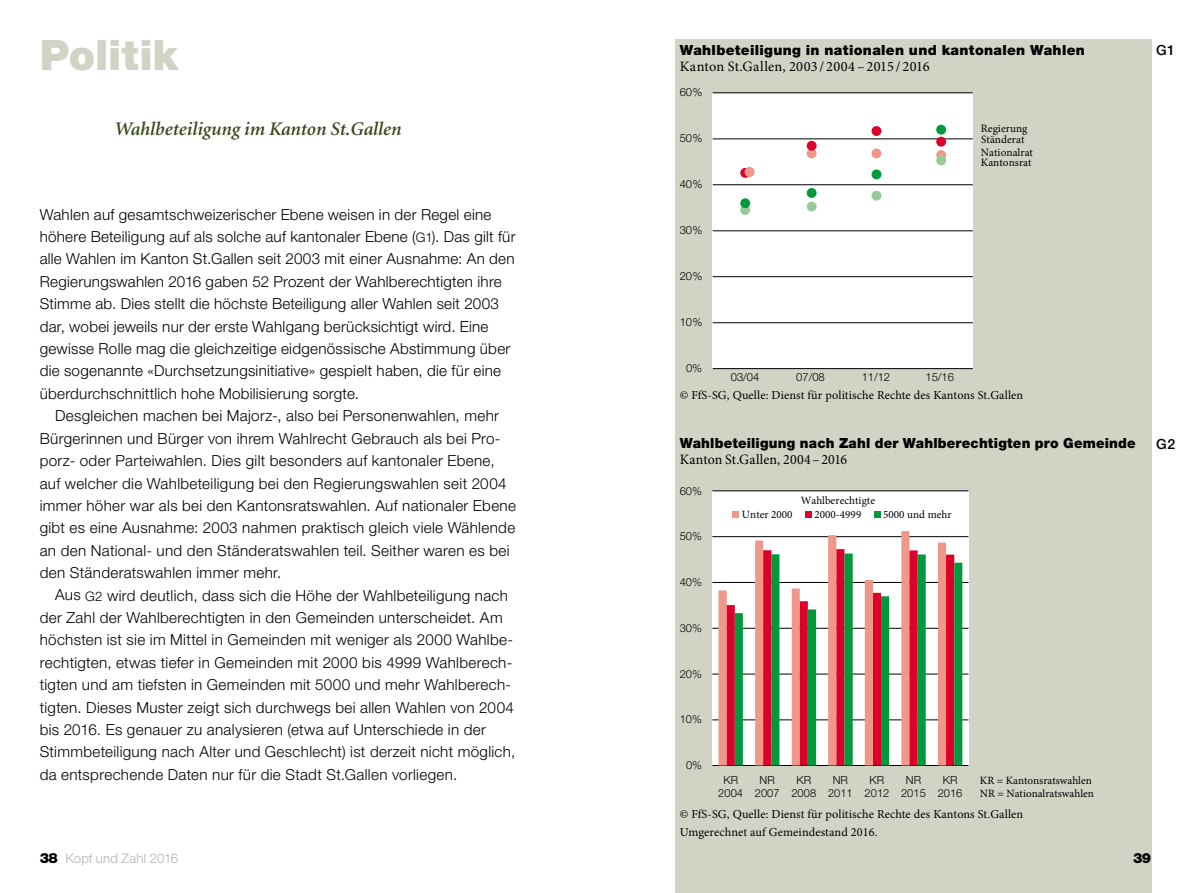
<style>
.page{position:relative;width:1191px;height:893px;background:#fff}
.page>*{position:absolute;margin:0;border:0;box-sizing:border-box;transform-origin:0 0}
.t1{font:900 42px "Helvetica Neue LT Std";letter-spacing:-.005em;color:#d1d3c5}
.t2{font:italic 600 19.25px "Minion LT";color:#39471c}
.t3{font:300 15.22px/22.4px "Helvetica Neue LT Std";letter-spacing:.02em;color:#000}
.t4{font:14.35px "Minion Pro";letter-spacing:.015em;color:#000}
.t5{font:900 14px "Helvetica Neue LT Std";letter-spacing:.02em;color:#000}
.t6{font:500 14px "Helvetica Neue LT Std";color:#000}
.t7{font:300 13.12px "Helvetica Neue LT Std";letter-spacing:.015em;color:#b1b2b3}
.t8{font:12.25px/17.2px "Minion Pro";letter-spacing:.01em;color:#000}
.t9{font:11.2px/9.3px "Minion Pro";color:#000}
.t10{font:300 11.2px/13.3px "Helvetica Neue LT Std";letter-spacing:-.005em;color:#000;text-align:center}
.s1{font-size:13.12px}
.s2{font-weight:900;font-size:14px;color:#000}
</style>
<div class="page">
<div style="left:675px;top:40px;width:476px;height:853px;background:#d1d3c5"></div>
<div style="left:712px;top:93px;width:260px;height:276px;background:#fff"></div>
<hr style="left:712px;top:93px;width:260px;height:1px;background:#000">
<hr style="left:712px;top:139px;width:260px;height:1px;background:#000">
<hr style="left:712px;top:184px;width:260px;height:1px;background:#000">
<hr style="left:712px;top:230px;width:260px;height:1px;background:#000">
<hr style="left:712px;top:276px;width:260px;height:1px;background:#000">
<hr style="left:712px;top:322px;width:260px;height:1px;background:#000">
<hr style="left:712px;top:368px;width:260px;height:1px;background:#000">
<div style="left:752px;top:167px;width:11px;height:10px;border:1px dashed #fff;border-radius:50%"></div>
<div style="left:806px;top:149px;width:10px;height:9px;background:#ef9889;border-radius:50%"></div>
<div style="left:871px;top:149px;width:10px;height:9px;background:#ef9889;border-radius:50%"></div>
<svg style="left:936px;top:150px;width:10px;height:10px"></svg>
<div style="left:740px;top:168px;width:10px;height:10px;background:#db012a;border-radius:50%"></div>
<div style="left:806px;top:141px;width:10px;height:10px;background:#db012a;border-radius:50%"></div>
<div style="left:871px;top:126px;width:10px;height:10px;background:#db012a;border-radius:50%"></div>
<div style="left:936px;top:137px;width:10px;height:10px;background:#db012a;border-radius:50%"></div>
<div style="left:740px;top:205px;width:10px;height:10px;background:#96cb9a;border-radius:50%"></div>
<div style="left:806px;top:202px;width:10px;height:9px;background:#96cb9a;border-radius:50%"></div>
<div style="left:871px;top:191px;width:10px;height:10px;background:#96cb9a;border-radius:50%"></div>
<div style="left:936px;top:156px;width:10px;height:9px;background:#96cb9a;border-radius:50%"></div>
<div style="left:740px;top:198px;width:10px;height:10px;background:#009a3d;border-radius:50%"></div>
<div style="left:806px;top:188px;width:10px;height:10px;background:#009a3d;border-radius:50%"></div>
<div style="left:871px;top:169px;width:10px;height:10px;background:#009a3d;border-radius:50%"></div>
<div style="left:936px;top:125px;width:10px;height:10px;background:#009a3d;border-radius:50%"></div>
<div style="left:744px;top:167px;width:10px;height:10px;background:#ef9889;border-radius:50%"></div>
<div style="left:712px;top:491px;width:256px;height:274px;background:#fff"></div>
<hr style="left:712px;top:491px;width:256px;height:1px;background:#000">
<hr style="left:712px;top:536px;width:256px;height:1px;background:#000">
<hr style="left:712px;top:582px;width:256px;height:1px;background:#000">
<hr style="left:712px;top:628px;width:256px;height:1px;background:#000">
<hr style="left:712px;top:674px;width:256px;height:1px;background:#000">
<hr style="left:712px;top:720px;width:256px;height:1px;background:#000">
<hr style="left:712px;top:765px;width:256px;height:1px;background:#000">
<svg style="left:718px;top:531px;width:228px;height:234px"></svg>
<svg style="left:726px;top:549px;width:220px;height:216px"></svg>
<svg style="left:735px;top:553px;width:227px;height:212px"></svg>
<div style="left:732px;top:512px;width:7px;height:6px;background:#ef9889"></div>
<svg style="left:805px;top:512px;width:6px;height:6px"></svg>
<div style="left:873px;top:512px;width:7px;height:6px;background:#009a3d"></div>
<h1 class="t1" style="left:40px;top:30px;width:140px">Politik</h1>
<p class="t5" style="left:680px;top:41px;width:406px">Wahlbeteiligung in nationalen und kantonalen Wahlen</p>
<p class="t4" style="left:680px;top:57px;width:251px">Kanton St.Gallen, 2003 / 2004 – 2015 / 2016</p>
<p class="t6" style="left:1156px;top:42px;width:20px">G1</p>
<p class="t10" style="left:680px;top:86px;width:24px">60%</p>
<p class="t2" style="left:115px;top:119px;width:288px">Wahlbeteiligung im Kanton St.Gallen</p>
<p class="t10" style="left:680px;top:132px;width:24px">50%</p>
<p class="t9" style="left:981px;top:123px;width:48px;line-height:10.8px">Regierung<br>Ständerat</p>
<p class="t9" style="left:981px;top:148px;width:54px">Nationalrat<br>Kantonsrat</p>
<p class="t10" style="left:680px;top:178px;width:24px">40%</p>
<p class="t3" style="left:40px;top:203px;width:477px">Wahlen auf gesamtschweizerischer Ebene weisen in der Regel eine höhere Beteiligung auf als solche auf kantonaler Ebene (<span class="s1">G1</span>). Das gilt für alle Wahlen im Kanton St.Gallen seit 2003 mit einer Ausnahme: An den Regierungswahlen 2016 gaben 52 Prozent der Wahlberechtigten ihre Stimme ab. Dies stellt die höchste Beteiligung aller Wahlen seit 2003 dar, wobei jeweils nur der erste Wahlgang berücksichtigt wird. Eine gewisse Rolle mag die gleichzeitige eidgenössische Abstimmung über die sogenannte «Durchsetzungsinitiative» gespielt haben, die für eine überdurchschnittlich hohe Mobilisierung sorgte.</p>
<p class="t3" style="left:40px;top:404px;width:478px;text-indent:15px">Desgleichen machen bei Majorz-, also bei Personenwahlen, mehr Bürgerinnen und Bürger von ihrem Wahlrecht Gebrauch als bei Pro&shy;porz- oder Parteiwahlen. Dies gilt besonders auf kantonaler Ebene, auf welcher die Wahlbeteiligung bei den Regierungswahlen seit 2004 immer höher war als bei den Kantonsratswahlen. Auf nationaler Ebene gibt es eine Ausnahme: 2003 nahmen praktisch gleich viele Wählende an den National- und den Ständeratswahlen teil. Seither waren es bei den Ständeratswahlen immer mehr.</p>
<p class="t3" style="left:40px;top:584px;width:477px;text-indent:15px">Aus <span class="s1">G2</span> wird deutlich, dass sich die Höhe der Wahlbeteiligung nach der Zahl der Wahlberechtigten in den Gemeinden unterscheidet. Am höchsten ist sie im Mittel in Gemeinden mit weniger als 2000 Wahlbe&shy;rechtigten, etwas tiefer in Gemeinden mit 2000 bis 4999 Wahlberech&shy;tigten und am tiefsten in Gemeinden mit 5000 und mehr Wahlberech&shy;tigten. Dieses Muster zeigt sich durchwegs bei allen Wahlen von 2004 bis 2016. Es genauer zu analysieren (etwa auf Unterschiede in der Stimmbeteiligung nach Alter und Geschlecht) ist derzeit nicht möglich, da entsprechende Daten nur für die Stadt St.Gallen vorliegen.</p>
<p class="t10" style="left:680px;top:224px;width:24px">30%</p>
<p class="t10" style="left:680px;top:269px;width:24px">20%</p>
<p class="t10" style="left:680px;top:315px;width:24px">10%</p>
<p class="t10" style="left:686px;top:361px;width:18px">0%</p>
<p class="t10" style="left:731px;top:370px;width:30px">03/04</p>
<p class="t10" style="left:796px;top:370px;width:30px">07/08</p>
<p class="t10" style="left:861px;top:370px;width:30px">11/12</p>
<p class="t10" style="left:925px;top:370px;width:30px">15/16</p>
<p class="t8" style="left:680px;top:387px;width:345px">© FfS-SG, Quelle: Dienst für politische Rechte des Kantons St.Gallen</p>
<p class="t5" style="left:680px;top:435px;width:457px">Wahlbeteiligung nach Zahl der Wahlberechtigten pro Gemeinde</p>
<p class="t4" style="left:680px;top:450px;width:169px">Kanton St.Gallen, 2004–2016</p>
<p class="t10" style="left:680px;top:484px;width:24px">60%</p>
<p class="t10" style="left:680px;top:529px;width:24px">50%</p>
<p class="t10" style="left:680px;top:575px;width:24px">40%</p>
<p class="t10" style="left:680px;top:621px;width:24px">30%</p>
<p class="t10" style="left:680px;top:667px;width:24px">20%</p>
<p class="t10" style="left:680px;top:712px;width:24px">10%</p>
<p class="t10" style="left:686px;top:758px;width:18px">0%</p>
<p class="t9" style="left:800px;top:496px;width:76px">Wahlberechtigte</p>
<p class="t9" style="left:742px;top:509px;width:52px">Unter 2000</p>
<p class="t9" style="left:814px;top:509px;width:48px">2000-4999</p>
<p class="t9" style="left:883px;top:509px;width:70px">5000 und mehr</p>
<p class="t10" style="left:718px;top:773px;width:26px">KR<br>2004</p>
<p class="t10" style="left:755px;top:773px;width:26px">NR<br>2007</p>
<p class="t10" style="left:791px;top:773px;width:26px">KR<br>2008</p>
<p class="t10" style="left:828px;top:773px;width:26px">NR<br>2011</p>
<p class="t10" style="left:864px;top:773px;width:26px">KR<br>2012</p>
<p class="t10" style="left:901px;top:773px;width:26px">NR<br>2015</p>
<p class="t10" style="left:937px;top:773px;width:26px">KR<br>2016</p>
<p class="t9" style="left:979px;top:773px;width:116px;line-height:13.3px">KR = Kantonsratswahlen<br>NR = Nationalratswahlen</p>
<p class="t6" style="left:1156px;top:436px;width:20px">G2</p>
<p class="t8" style="left:680px;top:806px;width:345px">© FfS-SG, Quelle: Dienst für politische Rechte des Kantons St.Gallen<br>Umgerechnet auf Gemeindestand 2016.</p>
<p class="t7" style="left:40px;top:851px;width:140px"><span class="s2">38</span> Kopf und Zahl 2016</p>
<p class="t5" style="left:1133px;top:850px;width:20px">39</p>
</div>
